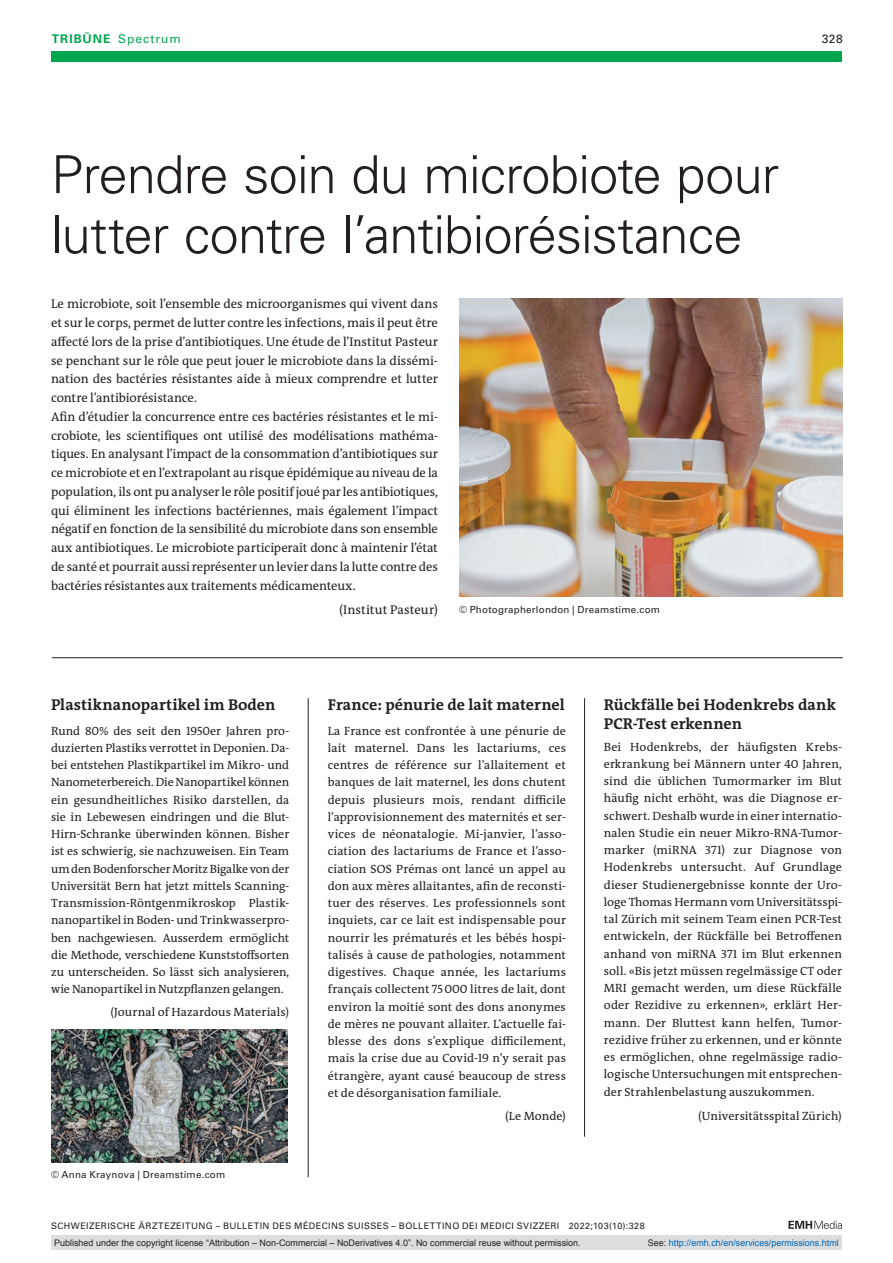
<style>
.page{position:relative;width:893px;height:1263px;background:#fff}
.page>*{position:absolute;margin:0;border:0;box-sizing:border-box;transform-origin:0 0}
.article-title{font:300 52.5px/60px "Univers LT Std";letter-spacing:-.02em;color:#231f20}
.section-h2{font:700 15.75px/18.8px "The Antiqua B W7";letter-spacing:.005em;color:#231f20}
.section-pn{font:12.75px/18.8px "The Antiqua B W5 Plain";letter-spacing:-.005em;color:#231f20;text-align:justify}
.section-ps{font:12px/17.2px "The Antiqua B W5 Plain";letter-spacing:.005em;color:#231f20;text-align:justify}
.ressort{font:12px "Univers LT Std";letter-spacing:.09em;color:#00a54f}
.ressort-2{font:12px "Univers LT Std";color:#231f20}
.fig-caption{font:9.75px "Univers LT Std";letter-spacing:.025em;color:#231f20}
.t1{font:9px "Arial";color:#231f20}
.fusszeile{font:9px "Univers LT Std";letter-spacing:.05em;color:#231f20}
.t2{font:9px "Arial";color:#0066b3}
.s1{font-weight:700}
.s2{color:#231f20}
</style>
<div class="page">
<svg style="left:788px;top:1221px;width:54px;height:8px"></svg>
<div style="left:51px;top:51px;width:791px;height:11px;background:#00a54f"></div>
<hr style="left:584px;top:698px;width:1px;height:439px;background:#231f20">
<hr style="left:52px;top:657px;width:791px;height:1px;background:#231f20">
<img style="left:459px;top:299px;width:384px;height:298px">
<hr style="left:308px;top:698px;width:1px;height:479px;background:#231f20">
<img style="left:51px;top:1030px;width:237px;height:133px">
<div style="left:51px;top:1235px;width:791px;height:15px;background:#dcdddf"></div>
<p class="ressort" style="left:52px;top:31px;width:130px"><span class="s1">TRIBÜNE</span> Spectrum</p>
<p class="ressort-2" style="left:822px;top:31px;width:23px">328</p>
<p class="article-title" style="left:51px;top:145px;width:730px">Prendre soin du microbiote pour lutter contre l’antibiorésistance</p>
<p class="section-pn" style="left:51px;top:295px;width:388px">Le microbiote, soit l’ensemble des microorganismes qui vivent dans et sur le corps, permet de lutter contre les infections, mais il peut être affecté lors de la prise d’antibiotiques. Une étude de l’Institut Pasteur se penchant sur le rôle que peut jouer le microbiote dans la dissémi&shy;nation des bactéries résistantes aide à mieux comprendre et lutter contre l’antibiorésistance.</p>
<p class="section-pn" style="left:51px;top:407px;width:388px">Afin d’étudier la concurrence entre ces bactéries résistantes et le mi&shy;crobiote, les scientifiques ont utilisé des modélisations mathéma&shy;tiques. En analysant l’impact de la consommation d’antibiotiques sur ce microbiote et en l’extrapolant au risque épidémique au niveau de la population, ils ont pu analyser le rôle positif joué par les antibiotiques, qui éliminent les infections bactériennes, mais également l’impact négatif en fonction de la sensibilité du microbiote dans son ensemble aux antibiotiques. Le microbiote participerait donc à maintenir l’état de santé et pourrait aussi représenter un levier dans la lutte contre des bactéries résistantes aux traitements médicamenteux.</p>
<p class="section-pn" style="left:339px;top:600px;width:100px">(Institut Pasteur)</p>
<p class="fig-caption" style="left:459px;top:604px;width:202px">© Photographerlondon | Dreamstime.com</p>
<p class="section-h2" style="left:51px;top:696px;width:226px">Plastiknanopartikel im Boden</p>
<p class="section-ps" style="left:51px;top:722px;width:240px">Rund 80% des seit den 1950er Jahren pro&shy;duzierten Plastiks verrottet in Deponien. Da&shy;bei entstehen Plastikpartikel im Mikro- und Nanometerbereich. Die Nanopartikel können ein gesundheitliches Risiko darstellen, da sie in Lebewesen eindringen und die Blut-Hirn-Schranke überwinden können. Bisher ist es schwierig, sie nachzuweisen. Ein Team um den Bodenforscher Moritz Bigalke von der Universität Bern hat jetzt mittels Scanning-Transmission-Röntgenmikroskop Plastik&shy;nanopartikel in Boden- und Trinkwasserpro&shy;ben nachgewiesen. Ausserdem ermöglicht die Methode, verschiedene Kunststoffsorten zu unterscheiden. So lässt sich analysieren, wie Nanopartikel in Nutzpflanzen gelangen.</p>
<p class="section-ps" style="left:110px;top:1003px;width:180px">(Journal of Hazardous Materials)</p>
<p class="fig-caption" style="left:51px;top:1168px;width:176px">© Anna Kraynova | Dreamstime.com</p>
<p class="section-h2" style="left:328px;top:696px;width:239px">France: pénurie de lait maternel</p>
<p class="section-ps" style="left:328px;top:722px;width:240px">La France est confrontée à une pénurie de lait maternel. Dans les lactariums, ces centres de référence sur l’allaitement et banques de lait maternel, les dons chutent depuis plusieurs mois, rendant difficile l’approvisionnement des maternités et ser&shy;vices de néonatalogie. Mi-janvier, l’asso&shy;ciation des lactariums de France et l’asso&shy;ciation SOS Prémas ont lancé un appel au don aux mères allaitantes, afin de reconsti&shy;tuer des réserves. Les professionnels sont inquiets, car ce lait est indispensable pour nourrir les prématurés et les bébés hospi&shy;talisés à cause de pathologies, notamment digestives. Chaque année, les lactariums français collectent 75000 litres de lait, dont environ la moitié sont des dons anonymes de mères ne pouvant allaiter. L’actuelle fai&shy;blesse des dons s’explique difficilement, mais la crise due au Covid-19 n’y serait pas étrangère, ayant causé beaucoup de stress et de désorganisation familiale.</p>
<p class="section-ps" style="left:505px;top:1108px;width:62px">(Le Monde)</p>
<p class="section-h2" style="left:604px;top:696px;width:234px">Rückfälle bei Hodenkrebs dank<br>PCR-Test erkennen</p>
<p class="section-ps" style="left:604px;top:738px;width:240px">Bei Hodenkrebs, der häufigsten Krebs&shy;erkrankung bei Männern unter 40 Jahren, sind die üblichen Tumormarker im Blut häufig nicht erhöht, was die Diagnose er&shy;schwert. Deshalb wurde in einer internatio&shy;nalen Studie ein neuer Mikro-RNA-Tumor&shy;marker (miRNA 371) zur Diagnose von Hodenkrebs untersucht. Auf Grundlage dieser Studienergebnisse konnte der Uro&shy;loge Thomas Hermann vom Universitätsspi&shy;tal Zürich mit seinem Team einen PCR-Test entwickeln, der Rückfälle bei Betroffenen anhand von miRNA 371 im Blut erkennen soll. «Bis jetzt müssen regelmässige CT oder MRI gemacht werden, um diese Rückfälle oder Rezidive zu erkennen», erklärt Her&shy;mann. Der Bluttest kann helfen, Tumor&shy;rezidive früher zu erkennen, und er könnte es ermöglichen, ohne regelmässige radio&shy;logische Untersuchungen mit entsprechen&shy;der Strahlenbelastung auszukommen.</p>
<p class="section-ps" style="left:698px;top:1108px;width:145px">(Universitätsspital Zürich)</p>
<p class="fusszeile" style="left:51px;top:1220px;width:595px">SCHWEIZERISCHE ÄRZTEZEITUNG – BULLETIN DES MÉDECINS SUISSES – BOLLETTINO DEI MEDICI SVIZZERI 2022;103(10):328</p>
<p class="t1" style="left:54px;top:1237px;width:528px">Published under the copyright license “Attribution – Non-Commercial – NoDerivatives 4.0”. No commercial reuse without permission.</p>
<p class="t2" style="left:648px;top:1237px;width:193px"><span class="s2">See:</span> http://emh.ch/en/services/permissions.html</p>
</div>
